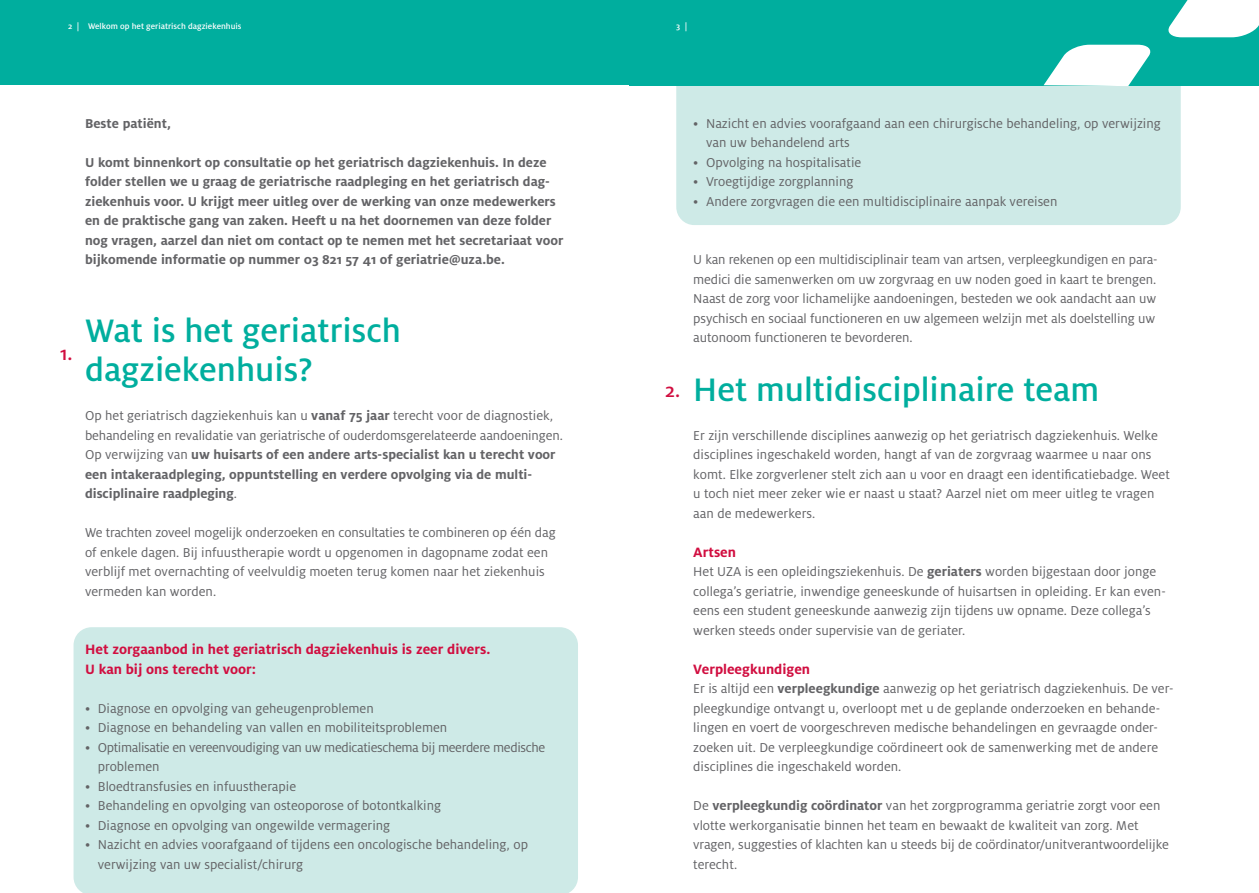
<style>
.page{position:relative;width:1259px;height:893px;background:#fff}
.page>*{position:absolute;margin:0;border:0;box-sizing:border-box;transform-origin:0 0}
._3_-_Hoofdtitel{font:500 36px/39px "Milo OT";color:#00ae9e}
._3_-_Nummering_-_hoofdtitels{font:500 21px "Milo OT";color:#d10e40}
._3_-_Ondertitel{font:700 15px "Milo OT";color:#d10e40}
._4_-_Opsomming_-_niveau_1{font:14.25px/19.5px "Milo OT";color:#636366}
._4_-_Opsomming_-_niveau_1-2{font:700 14.25px/19.5px "Milo OT";color:#636366}
._4_-_Opsomming_-_niveau_1-3{font:14.25px/19.5px "Milo OT";letter-spacing:-.025em;color:#636366}
._4_-_Body-tekst{font:500 9px "Milo OT";color:#fff}
.s1{font-weight:700}
.s2{font-weight:400}
</style>
<div class="page">
<div style="left:0;top:0;width:629px;height:85px;background:#00ae9e"></div>
<div style="left:676px;top:56px;width:504px;height:169px;background:#ceeae7;border-radius:18px"></div>
<div style="left:74px;top:627px;width:504px;height:266px;background:#ceeae7"></div>
<div style="left:629px;top:0;width:630px;height:85px;background:#00ae9e"></div>
<svg style="left:1043px;top:45px;width:110px;height:41px"></svg>
<svg style="left:1168px;top:0;width:91px;height:38px;background:#dcf4f1"></svg>
<p class="_4_-_Body-tekst" style="left:68px;top:21px;width:175px">2 | Welkom op het geriatrisch dagziekenhuis</p>
<p class="_4_-_Opsomming_-_niveau_1-2" style="left:85px;top:113px;width:88px">Beste patiënt,</p>
<p class="_4_-_Opsomming_-_niveau_1-2" style="left:85px;top:152px;width:480px">U komt binnenkort op consultatie op het geriatrisch dagziekenhuis. In deze folder stellen we u graag de geriatrische raadpleging en het geriatrisch dag&shy;ziekenhuis voor. U krijgt meer uitleg over de werking van onze medewerkers en de praktische gang van zaken. Heeft u na het doornemen van deze folder nog vragen, aarzel dan niet om contact op te nemen met het secretariaat voor bijkomende informatie op nummer 03 821 57 41 of geriatrie@uza.be.</p>
<p class="_3_-_Nummering_-_hoofdtitels" style="left:60px;top:342px;width:14px">1.</p>
<p class="_3_-_Hoofdtitel" style="left:85px;top:311px;width:317px">Wat is het geriatrisch dagziekenhuis?</p>
<p class="_4_-_Opsomming_-_niveau_1" style="left:85px;top:406px;width:479px">Op het geriatrisch dagziekenhuis kan u <span class="s1">vanaf 75 jaar</span> terecht voor de diagnostiek, behandeling en revalidatie van geriatrische of ouderdomsgerelateerde aandoeningen.<br>Op verwijzing van <span class="s1">uw huisarts of een andere arts-specialist kan u terecht voor een intakeraadpleging, oppuntstelling en verdere opvolging via de multi-</span></p>
<p class="_4_-_Opsomming_-_niveau_1-2" style="left:85px;top:484px;width:153px">disciplinaire raadpleging<span class="s2">.</span></p>
<p class="_4_-_Opsomming_-_niveau_1" style="left:85px;top:523px;width:472px">We trachten zoveel mogelijk onderzoeken en consultaties te combineren op één dag of enkele dagen. Bij infuustherapie wordt u opgenomen in dagopname zodat een verblijf met overnachting of veelvuldig moeten terug komen naar het ziekenhuis vermeden kan worden.</p>
<p class="_3_-_Ondertitel" style="left:85px;top:641px;width:407px">Het zorgaanbod in het geriatrisch dagziekenhuis is zeer divers.</p>
<p class="_3_-_Ondertitel" style="left:85px;top:660px;width:173px">U kan bij ons terecht voor:</p>
<p class="_4_-_Opsomming_-_niveau_1" style="left:85px;top:698px;width:290px">• Diagnose en opvolging van geheugenproblemen</p>
<p class="_4_-_Opsomming_-_niveau_1" style="left:85px;top:718px;width:364px">• Diagnose en behandeling van vallen en mobiliteitsproblemen</p>
<p class="_4_-_Opsomming_-_niveau_1-3" style="left:98px;top:737px;width:449px;text-indent:-13px">• Optimalisatie en vereenvoudiging van uw medicatieschema bij meerdere medische problemen</p>
<p class="_4_-_Opsomming_-_niveau_1" style="left:85px;top:776px;width:213px">• Bloedtransfusies en infuustherapie</p>
<p class="_4_-_Opsomming_-_niveau_1" style="left:85px;top:796px;width:357px">• Behandeling en opvolging van osteoporose of botontkalking</p>
<p class="_4_-_Opsomming_-_niveau_1" style="left:85px;top:815px;width:307px">• Diagnose en opvolging van ongewilde vermagering</p>
<p class="_4_-_Opsomming_-_niveau_1" style="left:98px;top:835px;width:432px;text-indent:-13px">• Nazicht en advies voorafgaand of tijdens een oncologische behandeling, op verwijzing van uw specialist/chirurg</p>
<p class="_4_-_Body-tekst" style="left:676px;top:21px;width:13px">3 |</p>
<p class="_4_-_Opsomming_-_niveau_1" style="left:706px;top:113px;width:456px;text-indent:-13px">• Nazicht en advies voorafgaand aan een chirurgische behandeling, op verwijzing van uw behandelend arts</p>
<p class="_4_-_Opsomming_-_niveau_1" style="left:693px;top:152px;width:169px">• Opvolging na hospitalisatie</p>
<p class="_4_-_Opsomming_-_niveau_1" style="left:693px;top:172px;width:162px">• Vroegtijdige zorgplanning</p>
<p class="_4_-_Opsomming_-_niveau_1" style="left:693px;top:191px;width:366px">• Andere zorgvragen die een multidisciplinaire aanpak vereisen</p>
<p class="_3_-_Nummering_-_hoofdtitels" style="left:665px;top:379px;width:17px">2.</p>
<p class="_4_-_Opsomming_-_niveau_1" style="left:693px;top:250px;width:466px">U kan rekenen op een multidisciplinair team van artsen, verpleegkundigen en para&shy;medici die samenwerken om uw zorgvraag en uw noden goed in kaart te brengen.<br>Naast de zorg voor lichamelijke aandoeningen, besteden we ook aandacht aan uw psychisch en sociaal functioneren en uw algemeen welzijn met als doelstelling uw autonoom functioneren te bevorderen.</p>
<p class="_3_-_Hoofdtitel" style="left:693px;top:370px;width:407px">Het multidisciplinaire team</p>
<p class="_4_-_Opsomming_-_niveau_1" style="left:693px;top:425px;width:478px">Er zijn verschillende disciplines aanwezig op het geriatrisch dagziekenhuis. Welke disciplines ingeschakeld worden, hangt af van de zorgvraag waarmee u naar ons komt. Elke zorgverlener stelt zich aan u voor en draagt een identificatiebadge. Weet u toch niet meer zeker wie er naast u staat? Aarzel niet om meer uitleg te vragen aan de medewerkers.</p>
<p class="_3_-_Ondertitel" style="left:693px;top:543px;width:44px">Artsen</p>
<p class="_4_-_Opsomming_-_niveau_1" style="left:693px;top:562px;width:474px">Het UZA is een opleidingsziekenhuis. De <span class="s1">geriaters</span> worden bijgestaan door jonge collega’s geriatrie, inwendige geneeskunde of huisartsen in opleiding. Er kan even&shy;eens een student geneeskunde aanwezig zijn tijdens uw opname. Deze collega’s werken steeds onder supervisie van de geriater.</p>
<p class="_3_-_Ondertitel" style="left:693px;top:660px;width:118px">Verpleegkundigen</p>
<p class="_4_-_Opsomming_-_niveau_1" style="left:693px;top:679px;width:482px">Er is altijd een <span class="s1">verpleegkundige</span> aanwezig op het geriatrisch dagziekenhuis. De ver&shy;pleegkundige ontvangt u, overloopt met u de geplande onderzoeken en behande&shy;lingen en voert de voorgeschreven medische behandelingen en gevraagde onder&shy;zoeken uit. De verpleegkundige coördineert ook de samenwerking met de andere disciplines die ingeschakeld worden.</p>
<p class="_4_-_Opsomming_-_niveau_1" style="left:693px;top:796px;width:469px">De <span class="s1">verpleegkundig coördinator</span> van het zorgprogramma geriatrie zorgt voor een vlotte werkorganisatie binnen het team en bewaakt de kwaliteit van zorg. Met</p>
<p class="_4_-_Opsomming_-_niveau_1" style="left:693px;top:835px;width:477px">vragen, suggesties of klachten kan u steeds bij de coördinator/unitverantwoordelijke terecht.</p>
</div>
